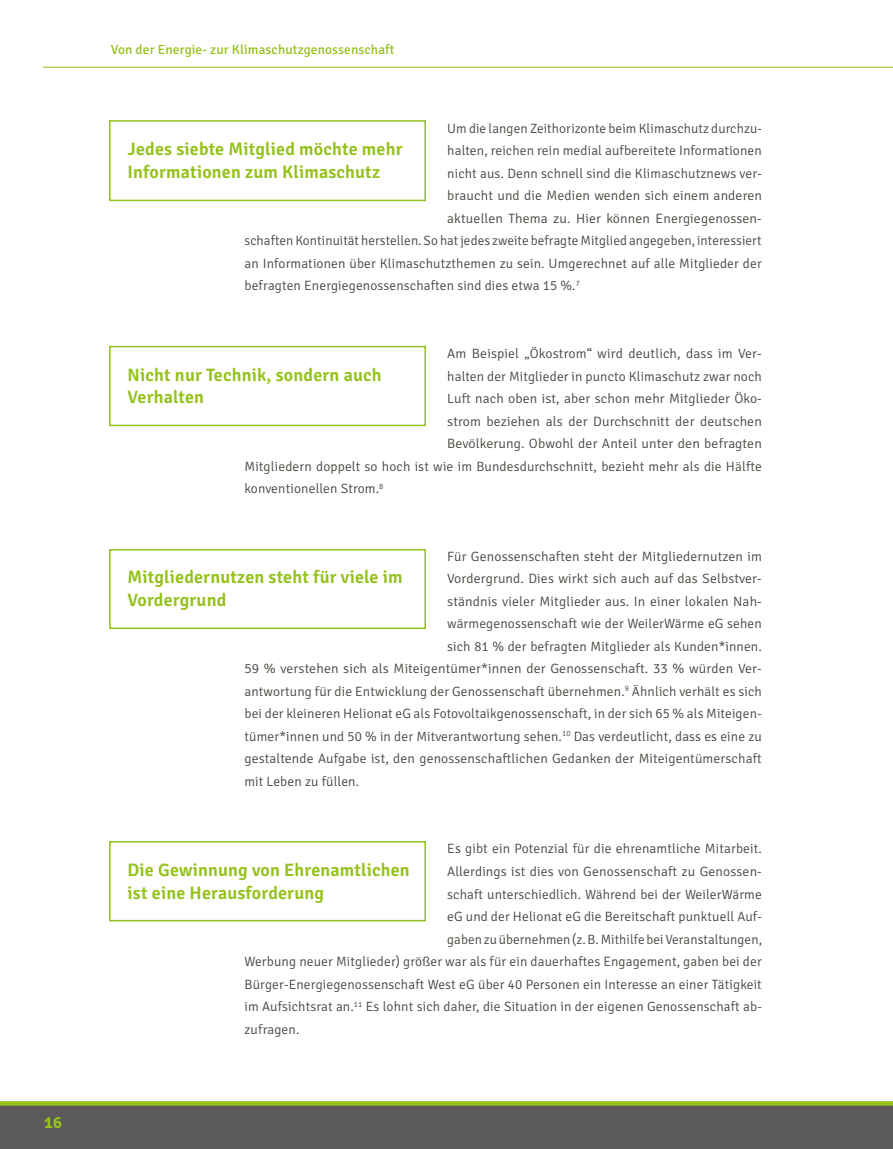
<style>
.page{position:relative;width:893px;height:1149px;background:#fff}
.page>*{position:absolute;margin:0;border:0;box-sizing:border-box;transform-origin:0 0}
.Zusammenfassungen{font:600 18px/22.5px "Signika";letter-spacing:.01em;color:#94c11a}
.t1{font:700 16.5px "Signika";color:#94c11a}
.Fließtext{font:300 13.5px "Signika";letter-spacing:.01em;color:#43483e}
.t2{font:13.35px "Signika";letter-spacing:.01em;color:#94c11a}
</style>
<div class="page">
<svg style="left:0;top:1101px;width:893px;height:47px;background:#616355"></svg>
<hr style="left:43px;top:67px;width:850px;height:1px;background:#94c11a">
<div style="left:109px;top:346px;width:317px;height:80px;border:2px solid #94c11a"></div>
<div style="left:109px;top:120px;width:317px;height:81px;border:2px solid #94c11a"></div>
<div style="left:109px;top:549px;width:317px;height:79px;border:2px solid #94c11a"></div>
<div style="left:109px;top:840px;width:317px;height:81px;border:2px solid #94c11a"></div>
<p class="t1" style="left:44px;top:1111px;width:19px">16</p>
<p class="t2" style="left:111px;top:42px;width:285px">Von der Energie- zur Klimaschutzgenossenschaft</p>
<p class="Fließtext" style="left:447px;top:121px;width:316px">Um die langen Zeithorizonte beim Klimaschutz durchzu-</p>
<p class="Fließtext" style="left:447px;top:143px;width:316px">halten, reichen rein medial aufbereitete Informationen</p>
<p class="Fließtext" style="left:447px;top:166px;width:316px">nicht aus. Denn schnell sind die Klimaschutznews ver-</p>
<p class="Fließtext" style="left:447px;top:188px;width:316px">braucht und die Medien wenden sich einem anderen</p>
<p class="Fließtext" style="left:447px;top:211px;width:316px">aktuellen Thema zu. Hier können Energiegenossen-</p>
<p class="Fließtext" style="left:244px;top:233px;width:519px">schaften Kontinuität herstellen. So hat jedes zweite befragte Mitglied angegeben, interessiert</p>
<p class="Fließtext" style="left:244px;top:256px;width:519px">an Informationen über Klimaschutzthemen zu sein. Umgerechnet auf alle Mitglieder der</p>
<p class="Fließtext" style="left:244px;top:278px;width:337px">befragten Energiegenossenschaften sind dies etwa 15 %.<sup>7</sup></p>
<p class="Zusammenfassungen" style="left:128px;top:138px;width:276px">Jedes siebte Mitglied möchte mehr<br>Informationen zum Klimaschutz</p>
<p class="Fließtext" style="left:447px;top:346px;width:316px">Am Beispiel „Ökostrom“ wird deutlich, dass im Ver-</p>
<p class="Fließtext" style="left:447px;top:368px;width:316px">halten der Mitglieder in puncto Klimaschutz zwar noch</p>
<p class="Fließtext" style="left:447px;top:391px;width:316px">Luft nach oben ist, aber schon mehr Mitglieder Öko-</p>
<p class="Fließtext" style="left:447px;top:413px;width:316px">strom beziehen als der Durchschnitt der deutschen</p>
<p class="Fließtext" style="left:447px;top:436px;width:316px">Bevölkerung. Obwohl der Anteil unter den befragten</p>
<p class="Fließtext" style="left:244px;top:458px;width:519px">Mitgliedern doppelt so hoch ist wie im Bundesdurchschnitt, bezieht mehr als die Hälfte</p>
<p class="Fließtext" style="left:244px;top:481px;width:140px">konventionellen Strom.<sup>8</sup></p>
<p class="Zusammenfassungen" style="left:128px;top:363px;width:255px">Nicht nur Technik, sondern auch<br>Verhalten</p>
<p class="Fließtext" style="left:447px;top:548px;width:316px">Für Genossenschaften steht der Mitgliedernutzen im</p>
<p class="Fließtext" style="left:447px;top:571px;width:316px">Vordergrund. Dies wirkt sich auch auf das Selbstver-</p>
<p class="Fließtext" style="left:447px;top:593px;width:316px">ständnis vieler Mitglieder aus. In einer lokalen Nah-</p>
<p class="Fließtext" style="left:447px;top:616px;width:316px">wärmegenossenschaft wie der WeilerWärme eG sehen</p>
<p class="Fließtext" style="left:447px;top:638px;width:316px">sich 81 % der befragten Mitglieder als Kunden*innen.</p>
<p class="Fließtext" style="left:244px;top:661px;width:519px">59 % verstehen sich als Miteigentümer*innen der Genossenschaft. 33 % würden Ver-</p>
<p class="Fließtext" style="left:244px;top:683px;width:519px">antwortung für die Entwicklung der Genossenschaft übernehmen.<sup>9</sup> Ähnlich verhält es sich</p>
<p class="Fließtext" style="left:244px;top:706px;width:519px">bei der kleineren Helionat eG als Fotovoltaikgenossenschaft, in der sich 65 % als Miteigen-</p>
<p class="Fließtext" style="left:244px;top:728px;width:519px">tümer*innen und 50 % in der Mitverantwortung sehen.<sup>10</sup> Das verdeutlicht, dass es eine zu</p>
<p class="Fließtext" style="left:244px;top:751px;width:519px">gestaltende Aufgabe ist, den genossenschaftlichen Gedanken der Miteigentümerschaft</p>
<p class="Fließtext" style="left:244px;top:773px;width:116px">mit Leben zu füllen.</p>
<p class="Zusammenfassungen" style="left:128px;top:566px;width:277px">Mitgliedernutzen steht für viele im<br>Vordergrund</p>
<p class="Fließtext" style="left:447px;top:841px;width:316px">Es gibt ein Potenzial für die ehrenamtliche Mitarbeit.</p>
<p class="Fließtext" style="left:447px;top:863px;width:316px">Allerdings ist dies von Genossenschaft zu Genossen-</p>
<p class="Fließtext" style="left:447px;top:886px;width:316px">schaft unterschiedlich. Während bei der WeilerWärme</p>
<p class="Fließtext" style="left:447px;top:908px;width:316px">eG und der Helionat eG die Bereitschaft punktuell Auf-</p>
<p class="Fließtext" style="left:447px;top:931px;width:316px">gaben zu übernehmen (z.B. Mithilfe bei Veranstaltungen,</p>
<p class="Fließtext" style="left:244px;top:953px;width:519px">Werbung neuer Mitglieder) größer war als für ein dauerhaftes Engagement, gaben bei der</p>
<p class="Fließtext" style="left:244px;top:976px;width:519px">Bürger-Energiegenossenschaft West eG über 40 Personen ein Interesse an einer Tätigkeit</p>
<p class="Fließtext" style="left:244px;top:998px;width:519px">im Aufsichtsrat an.<sup>11</sup> Es lohnt sich daher, die Situation in der eigenen Genossenschaft ab-</p>
<p class="Fließtext" style="left:244px;top:1021px;width:56px">zufragen.</p>
<p class="Zusammenfassungen" style="left:128px;top:858px;width:284px">Die Gewinnung von Ehrenamtlichen ist eine Herausforderung</p>
</div>
